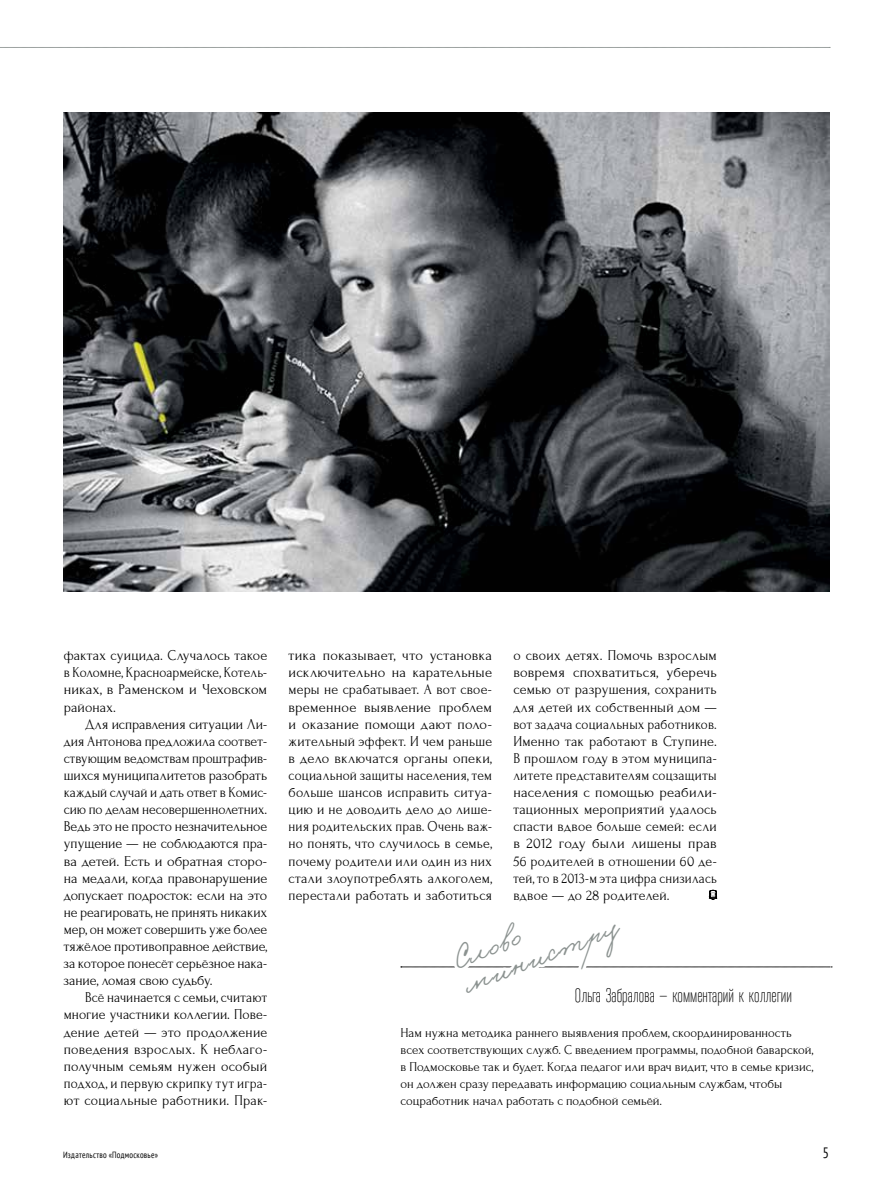
<style>
.page{position:relative;width:893px;height:1191px;background:#fff}
.page>*{position:absolute;margin:0;border:0;box-sizing:border-box;transform-origin:0 0}
.t1{font:33px/27.5px "Gogol";color:#8b9290;scale:.94 1}
.t2{font:300 condensed 19.5px "Pharmadin";color:#000}
.t3{font:15px/17.1px "Forum";letter-spacing:.01em;color:#000;text-align:justify;scale:.94 1}
.t4{font:15px/17.1px "Forum";letter-spacing:.01em;color:#000;text-align:justify;scale:.93 1}
.t5{font:15px/17.1px "Forum";letter-spacing:.01em;color:#000;text-align:justify}
.t6{font:15px/17.1px "Forum";letter-spacing:.01em;color:#000;text-align:justify;scale:.9 1}
.t7{font:condensed 15px "PT Sans";color:#000;scale:.94 1}
.t8{font:13.5px/17.1px "Forum";letter-spacing:-.005em;color:#000;scale:.95 1}
.t9{font:condensed 9px "PT Sans";letter-spacing:.03em;color:#000;scale:.94 1}
</style>
<div class="page">
<svg style="left:0;top:47px;width:830px;height:1px"></svg>
<svg style="left:401px;top:889px;width:431px;height:79px"></svg>
<img style="left:64px;top:113px;width:765px;height:479px">
<p class="t3" style="left:64px;top:647px;width:218px">фактах суицида. Случалось такое в Коломне, Красноармейске, Котель&shy;никах, в Раменском и Чеховском районах.</p>
<p class="t4" style="left:64px;top:715px;width:220px;text-indent:21px">Для исправления ситуации Ли&shy;дия Антонова предложила соответ&shy;ствующим ведомствам проштрафив&shy;шихся муниципалитетов разобрать каждый случай и дать ответ в Комис&shy;сию по делам несовершеннолетних.<br>Ведь это не просто незначительное упущение — не соблюдаются пра&shy;ва детей. Есть и обратная сторо&shy;на медали, когда правонарушение допускает подросток: если на это не реагировать, не принять никаких мер, он может совершить уже более тяжёлое противоправное действие, за которое понесёт серьёзное нака&shy;зание, ломая свою судьбу.</p>
<p class="t6" style="left:64px;top:989px;width:228px;text-indent:21px">Всё начинается с семьи, считают многие участники коллегии. Пове&shy;дение детей — это продолжение поведения взрослых. К неблаго&shy;получным семьям нужен особый подход, и первую скрипку тут игра&shy;ют социальные работники. Прак-</p>
<p class="t5" style="left:289px;top:647px;width:205px">тика показывает, что установка исключительно на карательные меры не срабатывает. А вот свое&shy;временное выявление проблем и оказание помощи дают поло&shy;жительный эффект. И чем раньше в дело включатся органы опеки, социальной защиты населения, тем больше шансов исправить ситуа&shy;цию и не доводить дело до лише&shy;ния родительских прав. Очень важ&shy;но понять, что случилось в семье, почему родители или один из них стали злоупотреблять алкоголем, перестали работать и заботиться</p>
<p class="t3" style="left:513px;top:647px;width:218px">о своих детях. Помочь взрослым вовремя спохватиться, уберечь семью от разрушения, сохранить для детей их собственный дом — вот задача социальных работников.<br>Именно так работают в Ступине.<br>В прошлом году в этом муниципа&shy;литете представителям соцзащиты населения с помощью реабили&shy;тационных мероприятий удалось спасти вдвое больше семей: если в 2012 году были лишены прав 56 родителей в отношении 60 де&shy;тей, то в 2013-м эта цифра снизилась вдвое — до 28 родителей.</p>
<h1 class="t1" style="left:449px;top:945px;width:176px;rotate:-22deg">Слово министру</h1>
<h2 class="t2" style="left:575px;top:985px;width:219px">Ольга Забралова – комментарий к коллегии</h2>
<p class="t8" style="left:401px;top:1024px;width:436px">Нам нужна методика раннего выявления проблем, скоординированность всех соответствующих служб. С введением программы, подобной баварской, в Подмосковье так и будет. Когда педагог или врач видит, что в семье кризис, он должен сразу передавать информацию социальным службам, чтобы соцработник начал работать с подобной семьёй.</p>
<p class="t9" style="left:63px;top:1149px;width:102px">Издательство «Подмосковье»</p>
<p class="t7" style="left:822px;top:1143px;width:9px">5</p>
</div>
